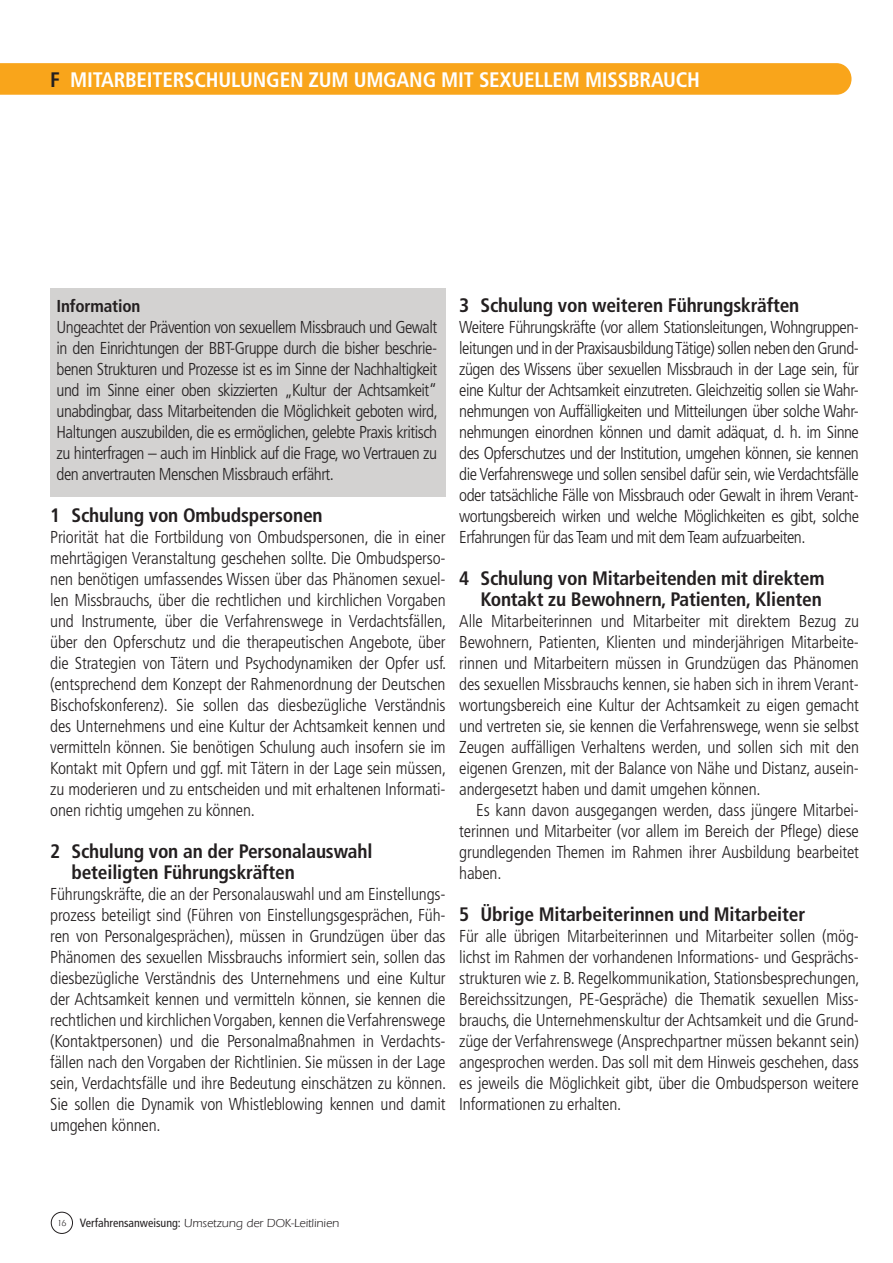
<style>
.page{position:relative;width:893px;height:1263px;background:#fff}
.page>*{position:absolute;margin:0;border:0;box-sizing:border-box;transform-origin:0 0}
.t1{font:700 condensed 21px "Frutiger LT Pro";letter-spacing:-.01em;color:#fff}
.t2{font:700 condensed 19.5px/21px "Frutiger LT Pro";letter-spacing:-.01em;color:#231f20}
.t3{font:300 condensed 17.25px/21px "Frutiger LT Pro";letter-spacing:-.01em;color:#231f20;text-align:justify}
.t4{font:700 condensed 17.25px "Frutiger LT Pro";letter-spacing:-.01em;color:#231f20}
.t5{font:12px "ITC Eras LT";color:#231f20}
.s1{color:#231f20}
.s2{font-size:9px}
.s3{font-family:"Frutiger LT Pro";font-stretch:condensed}
</style>
<div class="page">
<div style="left:51px;top:1212px;width:22px;height:22px;border:1px solid #231f20;border-radius:50%"></div>
<div style="left:50px;top:288px;width:396px;height:209px;background:#d3d2d1"></div>
<div style="left:0;top:63px;width:851px;height:32px;background:#f9a51b"></div>
<p class="t1" style="left:50px;top:67px;width:651px"><span class="s1">F</span> MITARBEITERSCHULUNGEN ZUM UMGANG MIT SEXUELLEM MISSBRAUCH</p>
<p class="t4" style="left:57px;top:295px;width:85px">Information</p>
<p class="t3" style="left:57px;top:316px;width:383px">Ungeachtet der Prävention von sexuellem Missbrauch und Gewalt in den Einrichtungen der BBT-Gruppe durch die bisher beschrie&shy;benen Strukturen und Prozesse ist es im Sinne der Nachhaltigkeit und im Sinne einer oben skizzierten „Kultur der Achtsamkeit“ unabdingbar, dass Mitarbeitenden die Möglichkeit geboten wird, Haltungen auszubilden, die es ermöglichen, gelebte Praxis kritisch zu hinterfragen – auch im Hinblick auf die Frage, wo Vertrauen zu den anvertrauten Menschen Missbrauch erfährt.</p>
<p class="t2" style="left:50px;top:504px;width:274px">1 Schulung von Ombudspersonen</p>
<p class="t3" style="left:50px;top:526px;width:398px">Priorität hat die Fortbildung von Ombudspersonen, die in einer mehrtägigen Veranstaltung geschehen sollte. Die Ombudsperso&shy;nen benötigen umfassendes Wissen über das Phänomen sexuel&shy;len Missbrauchs, über die rechtlichen und kirchlichen Vorgaben und Instrumente, über die Verfahrenswege in Verdachtsfällen, über den Opferschutz und die therapeutischen Angebote, über die Strategien von Tätern und Psychodynamiken der Opfer usf. (entsprechend dem Konzept der Rahmenordnung der Deutschen Bischofskonferenz). Sie sollen das diesbezügliche Verständnis des Unternehmens und eine Kultur der Achtsamkeit kennen und vermitteln können. Sie benötigen Schulung auch insofern sie im Kontakt mit Opfern und ggf. mit Tätern in der Lage sein müssen, zu moderieren und zu entscheiden und mit erhaltenen Informati&shy;onen richtig umgehen zu können.</p>
<p class="t2" style="left:71px;top:840px;width:303px;text-indent:-21px">2 Schulung von an der Personalauswahl beteiligten Führungskräften</p>
<p class="t3" style="left:50px;top:883px;width:398px">Führungskräfte, die an der Personalauswahl und am Einstellungs&shy;prozess beteiligt sind (Führen von Einstellungsgesprächen, Füh&shy;ren von Personalgesprächen), müssen in Grundzügen über das Phänomen des sexuellen Missbrauchs informiert sein, sollen das diesbezügliche Verständnis des Unternehmens und eine Kultur der Achtsamkeit kennen und vermitteln können, sie kennen die rechtlichen und kirchlichen Vorgaben, kennen die Verfahrenswege (Kontaktpersonen) und die Personalmaßnahmen in Verdachts&shy;fällen nach den Vorgaben der Richtlinien. Sie müssen in der Lage sein, Verdachtsfälle und ihre Bedeutung einschätzen zu können.<br>Sie sollen die Dynamik von Whistleblowing kennen und damit umgehen können.</p>
<p class="t2" style="left:459px;top:294px;width:342px">3 Schulung von weiteren Führungskräften</p>
<p class="t3" style="left:459px;top:316px;width:401px">Weitere Führungskräfte (vor allem Stationsleitungen, Wohngruppen&shy;leitungen und in der Praxisausbildung Tätige) sollen neben den Grund&shy;zügen des Wissens über sexuellen Missbrauch in der Lage sein, für eine Kultur der Achtsamkeit einzutreten. Gleichzeitig sollen sie Wahr&shy;nehmungen von Auffälligkeiten und Mitteilungen über solche Wahr&shy;nehmungen einordnen können und damit adäquat, d. h. im Sinne des Opferschutzes und der Institution, umgehen können, sie kennen die Verfahrenswege und sollen sensibel dafür sein, wie Verdachtsfälle oder tatsächliche Fälle von Missbrauch oder Gewalt in ihrem Verant&shy;wortungsbereich wirken und welche Möglichkeiten es gibt, solche Erfahrungen für das Team und mit dem Team aufzuarbeiten.</p>
<p class="t2" style="left:459px;top:567px;width:367px;text-align:right">4 Schulung von Mitarbeitenden mit direktem<br>Kontakt zu Bewohnern, Patienten, Klienten</p>
<p class="t3" style="left:459px;top:610px;width:401px">Alle Mitarbeiterinnen und Mitarbeiter mit direktem Bezug zu Bewohnern, Patienten, Klienten und minderjährigen Mitarbeite&shy;rinnen und Mitarbeitern müssen in Grundzügen das Phänomen des sexuellen Missbrauchs kennen, sie haben sich in ihrem Verant&shy;wortungsbereich eine Kultur der Achtsamkeit zu eigen gemacht und vertreten sie, sie kennen die Verfahrenswege, wenn sie selbst Zeugen auffälligen Verhaltens werden, und sollen sich mit den eigenen Grenzen, mit der Balance von Nähe und Distanz, ausein&shy;andergesetzt haben und damit umgehen können.</p>
<p class="t3" style="left:459px;top:799px;width:401px;text-indent:17px">Es kann davon ausgegangen werden, dass jüngere Mitarbei&shy;terinnen und Mitarbeiter (vor allem im Bereich der Pflege) diese grundlegenden Themen im Rahmen ihrer Ausbildung bearbeitet haben.</p>
<p class="t2" style="left:459px;top:903px;width:347px">5 Übrige Mitarbeiterinnen und Mitarbeiter</p>
<p class="t3" style="left:459px;top:925px;width:402px">Für alle übrigen Mitarbeiterinnen und Mitarbeiter sollen (mög&shy;lichst im Rahmen der vorhandenen Informations- und Gesprächs&shy;strukturen wie z. B. Regelkommunikation, Stationsbesprechungen, Bereichssitzungen, PE-Gespräche) die Thematik sexuellen Miss&shy;brauchs, die Unternehmenskultur der Achtsamkeit und die Grund&shy;züge der Verfahrenswege (Ansprechpartner müssen bekannt sein) angesprochen werden. Das soll mit dem Hinweis geschehen, dass es jeweils die Möglichkeit gibt, über die Ombudsperson weitere Informationen zu erhalten.</p>
<p class="t5" style="left:57px;top:1217px;width:283px"><span class="s2">16</span> <span class="s3">Verfahrensanweisung:</span> Umsetzung der DOK-Leitlinien</p>
</div>
